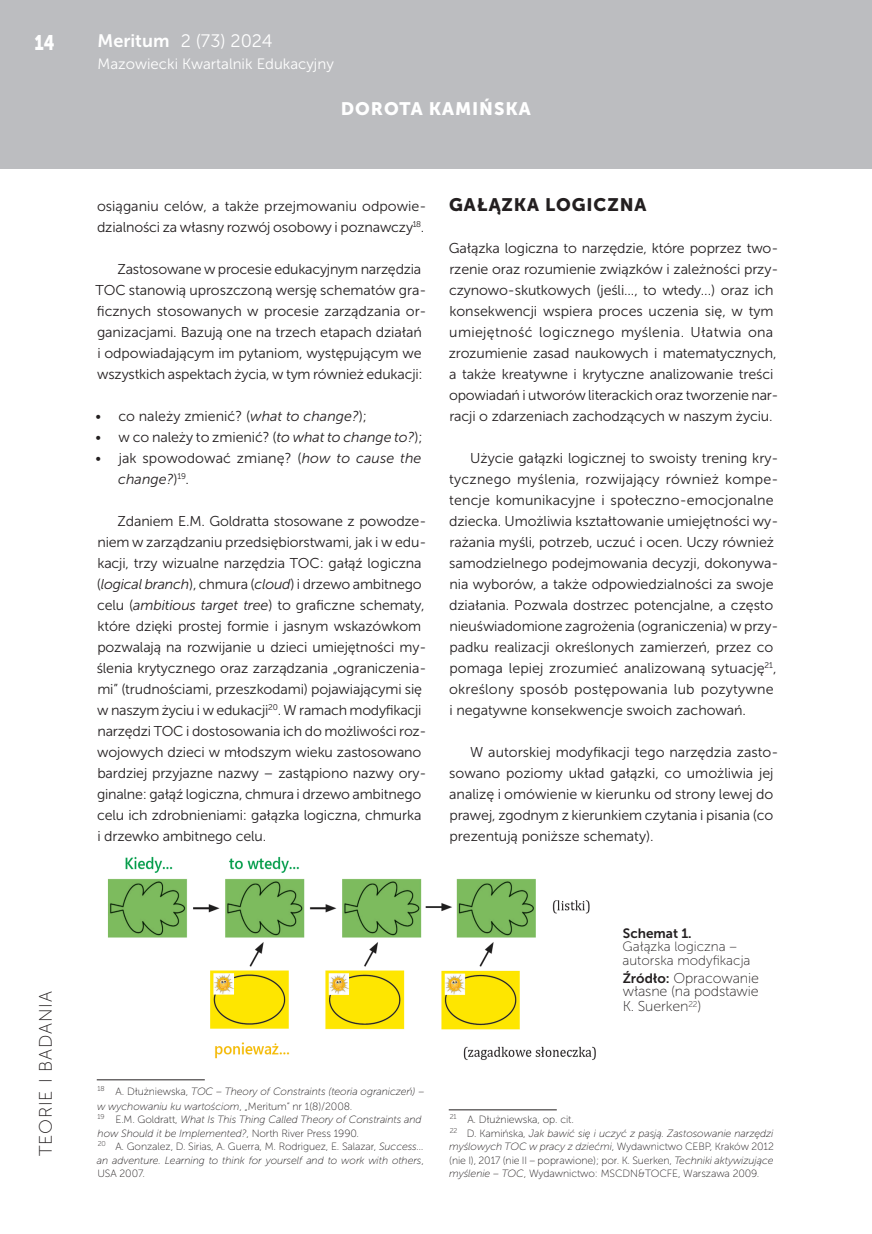
<style>
.page{position:relative;width:872px;height:1234px;background:#fff}
.page>*{position:absolute;margin:0;border:0;box-sizing:border-box;transform-origin:0 0}
.t1{font:21px "Museo Sans 900";color:#fff;scale:.8 1}
.t2{font:18px "Museo Sans 300";color:#fff}
.t3{font:18px "Museo Sans 900";letter-spacing:.05em;color:#231f20}
.t4{font:18px "Museo Sans 100";letter-spacing:.05em;color:#231f20}
.t5{font:18px "Museo Sans 900";letter-spacing:.05em;color:#fff}
.t6{font:15px "Museo Sans 300";color:#fff}
.t7{font:14.25px/21px "Museo Sans 300";letter-spacing:-.01em;color:#231f20}
.t8{font:14.25px/13.5px "Museo Sans 100";letter-spacing:-.01em;color:#231f20}
.t9{font:13.5px/13.5px "Museo Sans 100";color:#231f20}
.t10{font:13.5px "Museo Sans 700";color:#231f20}
.t11{font:italic 10.5px/13.5px "Museo Sans 100";letter-spacing:-.01em;color:#231f20}
.t12{font:10.5px/13.5px "Museo Sans 100";letter-spacing:-.01em;color:#231f20}
.s1{font-family:"Museo Sans 700"}
.s2{font-style:italic}
.s3{font-family:"Museo Sans 700";font-size:13.5px}
.s4{font-style:normal}
</style>
<div class="page">
<div style="left:0;top:0;width:872px;height:169px;background:#bcbdc0"></div>
<img style="left:108px;top:856px;width:488px;height:204px">
<hr style="left:97px;top:1079px;width:108px;height:1px;background:#231f20">
<hr style="left:449px;top:1109px;width:108px;height:1px;background:#231f20">
<h1 class="t1" style="left:35px;top:30px;width:27px">14</h1>
<p class="t2" style="left:98px;top:31px;width:176px"><span class="s1">Meritum</span> 2 (73) 2024</p>
<p class="t6" style="left:98px;top:56px;width:238px">Mazowiecki Kwartalnik Edukacyjny</p>
<p class="t5" style="left:341px;top:99px;width:191px">DOROTA KAMIŃSKA</p>
<p class="t4" style="left:36px;top:1156px;width:167px;rotate:-90deg">TEORIE I BADANIA</p>
<p class="t7" style="left:97px;top:195px;width:331px">osiąganiu celów, a także przejmowaniu odpowie&shy;dzialności za własny rozwój osobowy i poznawczy<sup>18</sup>.</p>
<p class="t7" style="left:96px;top:258px;width:332px;text-indent:22px">Zastosowane w procesie edukacyjnym narzędzia TOC stanowią uproszczoną wersję schematów gra&shy;ficznych stosowanych w procesie zarządzania or&shy;ganizacjami. Bazują one na trzech etapach działań i odpowiadającym im pytaniom, występującym we wszystkich aspektach życia, w tym również edukacji:</p>
<p class="t7" style="left:96px;top:405px;width:273px">• co należy zmienić? (<span class="s2">what to change?</span>);</p>
<p class="t7" style="left:96px;top:426px;width:328px">• w co należy to zmienić? (<span class="s2">to what to change to?</span>);</p>
<p class="t7" style="left:118px;top:447px;width:305px;text-indent:-23px">• jak spowodować zmianę? (<span class="s2">how to cause the change?</span>)<sup>19</sup>.</p>
<p class="t7" style="left:97px;top:510px;width:331px;text-indent:21px">Zdaniem E.M. Goldratta stosowane z powodze&shy;niem w zarządzaniu przedsiębiorstwami, jak i w edu&shy;kacji, trzy wizualne narzędzia TOC: gałąź logiczna (<span class="s2">logical branch</span>), chmura (<span class="s2">cloud</span>) i drzewo ambitnego celu (<span class="s2">ambitious target tree</span>) to graficzne schematy, które dzięki prostej formie i jasnym wskazówkom pozwalają na rozwijanie u dzieci umiejętności my&shy;ślenia krytycznego oraz zarządzania „ograniczenia&shy;mi” (trudnościami, przeszkodami) pojawiającymi się w naszym życiu i w edukacji<sup>20</sup>. W ramach modyfikacji narzędzi TOC i dostosowania ich do możliwości roz&shy;wojowych dzieci w młodszym wieku zastosowano bardziej przyjazne nazwy – zastąpiono nazwy ory&shy;ginalne: gałąź logiczna, chmura i drzewo ambitnego celu ich zdrobnieniami: gałązka logiczna, chmurka i drzewko ambitnego celu.</p>
<p class="t3" style="left:449px;top:194px;width:199px">GAŁĄZKA LOGICZNA</p>
<p class="t7" style="left:449px;top:237px;width:331px">Gałązka logiczna to narzędzie, które poprzez two&shy;rzenie oraz rozumienie związków i zależności przy&shy;czynowo-skutkowych (jeśli..., to wtedy...) oraz ich konsekwencji wspiera proces uczenia się, w tym umiejętność logicznego myślenia. Ułatwia ona zrozumienie zasad naukowych i matematycznych, a także kreatywne i krytyczne analizowanie treści opowiadań i utworów literackich oraz tworzenie nar&shy;racji o zdarzeniach zachodzących w naszym życiu.</p>
<p class="t7" style="left:449px;top:447px;width:331px;text-indent:21px">Użycie gałązki logicznej to swoisty trening kry&shy;tycznego myślenia, rozwijający również kompe&shy;tencje komunikacyjne i społeczno-emocjonalne dziecka. Umożliwia kształtowanie umiejętności wy&shy;rażania myśli, potrzeb, uczuć i ocen. Uczy również samodzielnego podejmowania decyzji, dokonywa&shy;nia wyborów, a także odpowiedzialności za swoje działania. Pozwala dostrzec potencjalne, a często nieuświadomione zagrożenia (ograniczenia) w przy&shy;padku realizacji określonych zamierzeń, przez co pomaga lepiej zrozumieć analizowaną sytuację<sup>21</sup>, określony sposób postępowania lub pozytywne i negatywne konsekwencje swoich zachowań.</p>
<p class="t7" style="left:449px;top:741px;width:331px;text-indent:21px">W autorskiej modyfikacji tego narzędzia zasto&shy;sowano poziomy układ gałązki, co umożliwia jej analizę i omówienie w kierunku od strony lewej do prawej, zgodnym z kierunkiem czytania i pisania (co prezentują poniższe schematy).<sup>22</sup></p>
<p class="t10" style="left:623px;top:925px;width:70px">Schemat 1.</p>
<p class="t9" style="left:622px;top:940px;width:129px">Gałązka logiczna – autorska modyfikacja</p>
<p class="t8" style="left:622px;top:971px;width:138px"><span class="s3">Źródło:</span> Opracowanie własne (na podstawie</p>
<p class="t8" style="left:622px;top:999px;width:80px">K. Suerken<sup>22</sup>)</p>
<p class="t11" style="left:97px;top:1083px;width:328px;line-height:15px"><sup>18</sup> <span class="s4">A. Dłużniewska,</span> TOC – Theory of Constraints (teoria ograniczeń) – w wychowaniu ku wartościom<span class="s4">, „Meritum” nr 1(8)/2008.</span></p>
<p class="t11" style="left:97px;top:1112px;width:329px"><sup>19</sup> <span class="s4">E.M. Goldratt,</span> What Is This Thing Called Theory of Constraints and how Should it be Implemented?<span class="s4">, North River Press 1990.<br></span><sup>20</sup> <span class="s4">A. Gonzalez, D. Sirias, A. Guerra, M. Rodriguez, E. Salazar,</span> Success... an adventure. Learning to think for yourself and to work with others<span class="s4">, USA 2007.</span></p>
<p class="t12" style="left:449px;top:1112px;width:326px"><sup>21</sup> A. Dłużniewska, op. cit.<br><sup>22</sup> D. Kamińska, <span class="s2">Jak bawić się i uczyć z pasją. Zastosowanie narzędzi myślowych TOC w pracy z dziećmi</span>, Wydawnictwo CEBP, Kraków 2012 (nie I), 2017 (nie II – poprawione); por. K. Suerken, <span class="s2">Techniki aktywizujące myślenie – TOC</span>, Wydawnictwo: MSCDN&amp;TOCFE, Warszawa 2009.</p>
</div>
